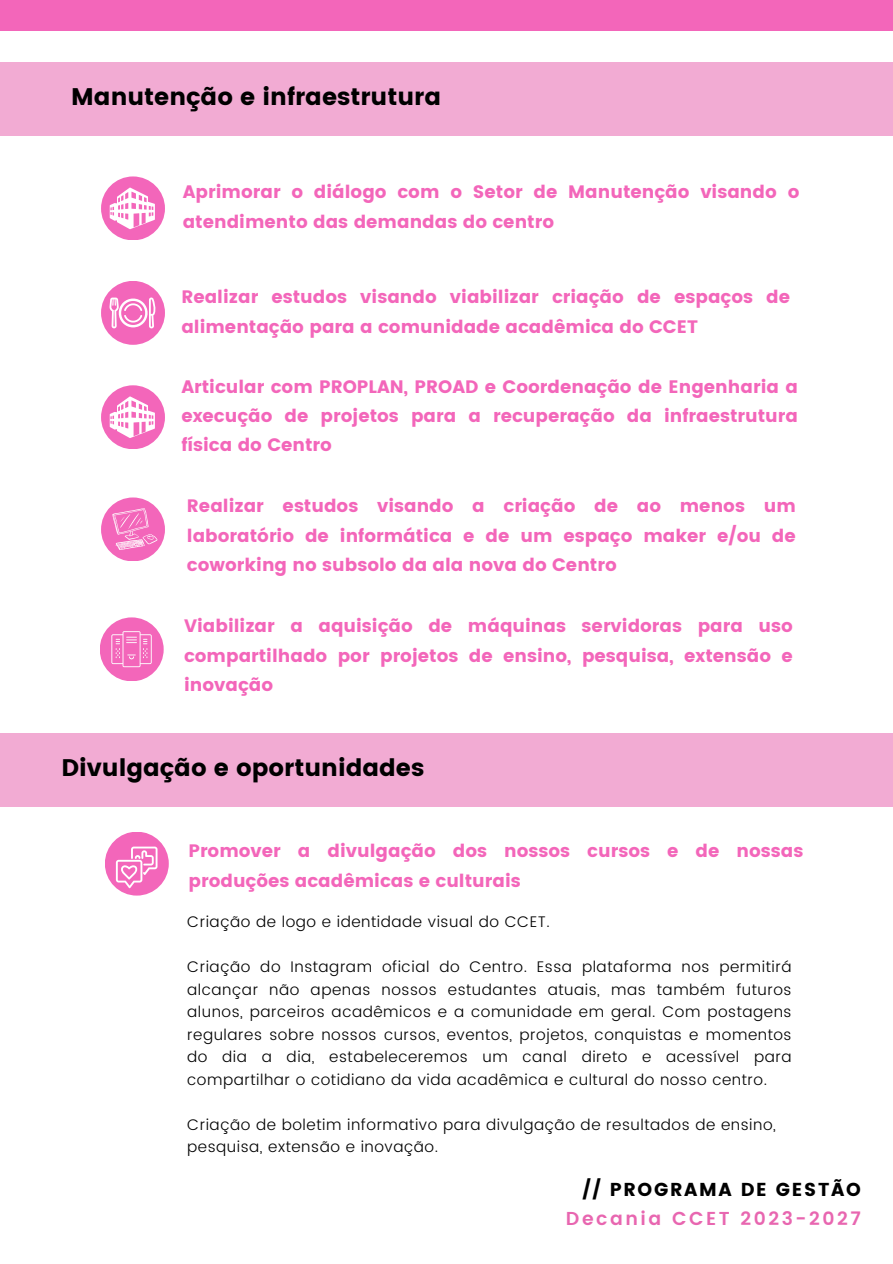
<style>
.page{position:relative;width:893px;height:1264px;background:#fff}
.page>*{position:absolute;margin:0;border:0;box-sizing:border-box;transform-origin:0 0}
.t1{font:24px "Poppins";color:#000}
.t2{font:600 18.75px "Poppins";letter-spacing:.135em;color:#e866b0}
.t3{font:18.75px "Poppins";letter-spacing:.09em;color:#000}
.t4{font:18px/29.2px "Poppins";color:#f366ba}
.t5{font:300 15.3px/22.5px "Poppins";letter-spacing:.035em;color:#000;text-align:justify}
</style>
<div class="page">
<div style="left:0;top:0;width:892px;height:31px;background:#f366ba"></div>
<div style="left:101px;top:281px;width:64px;height:64px;background:#f366ba;border-radius:50%"></div>
<svg style="left:109px;top:297px;width:47px;height:31px"></svg>
<div style="left:0;top:62px;width:892px;height:74px;background:#f2abd3"></div>
<div style="left:101px;top:176px;width:64px;height:64px;background:#f366ba;border-radius:50%"></div>
<svg style="left:110px;top:188px;width:45px;height:41px"></svg>
<div style="left:101px;top:385px;width:64px;height:64px;background:#f366ba;border-radius:50%"></div>
<svg style="left:110px;top:396px;width:45px;height:42px"></svg>
<div style="left:101px;top:497px;width:64px;height:64px;background:#f366ba;border-radius:50%"></div>
<svg style="left:112px;top:508px;width:45px;height:42px"></svg>
<div style="left:100px;top:617px;width:64px;height:64px;background:#f366ba;border-radius:50%"></div>
<svg style="left:111px;top:631px;width:41px;height:36px"></svg>
<div style="left:105px;top:831px;width:64px;height:64px;background:#f366ba;border-radius:50%"></div>
<svg style="left:110px;top:838px;width:47px;height:50px"></svg>
<div style="left:0;top:732px;width:892px;height:74px;background:#f2abd3"></div>
<p class="t1" style="left:71px;top:83px;width:371px">Manutenção e infraestrutura</p>
<p class="t4" style="left:183px;top:177px;width:618px">Aprimorar o diálogo com o Setor de Manutenção visando o atendimento das demandas do centro</p>
<p class="t4" style="left:181px;top:282px;width:610px">Realizar estudos visando viabilizar criação de espaços de alimentação para a comunidade acadêmica do CCET</p>
<p class="t4" style="left:181px;top:372px;width:618px;text-align:justify">Articular com PROPLAN, PROAD e Coordenação de Engenharia a execução de projetos para a recuperação da infraestrutura física do Centro</p>
<p class="t4" style="left:187px;top:491px;width:610px;text-align:justify">Realizar estudos visando a criação de ao menos um laboratório de informática e de um espaço maker e/ou de coworking no subsolo da ala nova do Centro</p>
<p class="t4" style="left:184px;top:611px;width:610px;text-align:justify">Viabilizar a aquisição de máquinas servidoras para uso compartilhado por projetos de ensino, pesquisa, extensão e inovação</p>
<p class="t1" style="left:61px;top:753px;width:364px">Divulgação e oportunidades</p>
<p class="t4" style="left:188px;top:836px;width:616px">Promover a divulgação dos nossos cursos e de nossas produções acadêmicas e culturais</p>
<p class="t5" style="left:187px;top:910px;width:364px">Criação de logo e identidade visual do CCET.</p>
<p class="t5" style="left:187px;top:955px;width:605px">Criação do Instagram oficial do Centro. Essa plataforma nos permitirá alcançar não apenas nossos estudantes atuais, mas também futuros alunos, parceiros acadêmicos e a comunidade em geral. Com postagens regulares sobre nossos cursos, eventos, projetos, conquistas e momentos do dia a dia, estabeleceremos um canal direto e acessível para compartilhar o cotidiano da vida acadêmica e cultural do nosso centro.</p>
<p class="t5" style="left:187px;top:1113px;width:590px">Criação de boletim informativo para divulgação de resultados de ensino, pesquisa, extensão e inovação.</p>
<p class="t3" style="left:582px;top:1178px;width:280px">// PROGRAMA DE GESTÃO</p>
<p class="t2" style="left:566px;top:1207px;width:296px">Decania CCET 2023-2027</p>
</div>
